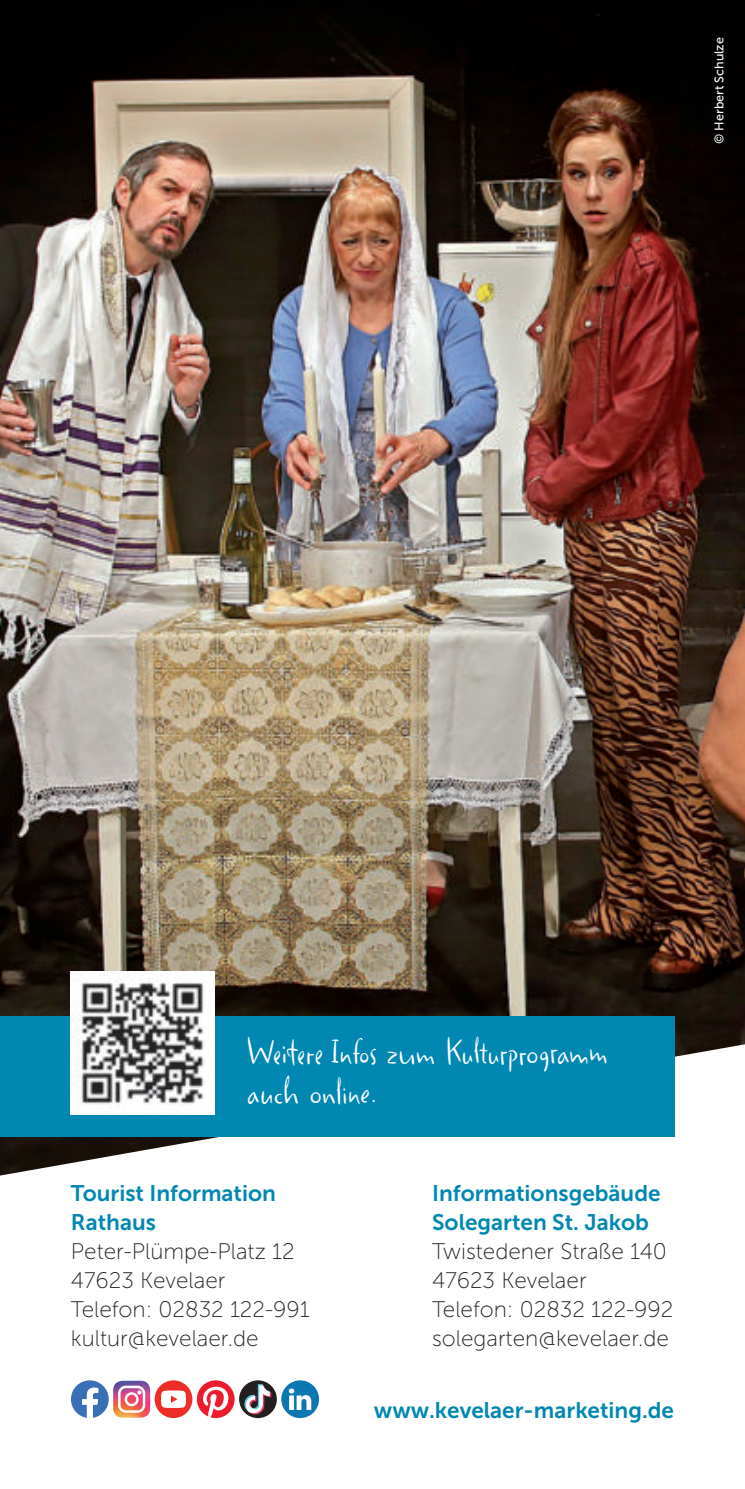
<style>
.page{position:relative;width:745px;height:1489px;background:#fff}
.page>*{position:absolute;margin:0;border:0;box-sizing:border-box;transform-origin:0 0}
.t1{font:37.5px/40px "Duffy";color:#fff}
.t2{font:22.5px/29px "Museo Sans 100";color:#231f20}
.t3{font:22.5px/29px "Museo Sans 700";color:#0087b2}
.t4{font:12.5px "Museo Sans 500";color:#fff}
</style>
<div class="page">
<img style="left:0;top:0;width:743px;height:1044px">
<svg style="left:0;top:1044px;width:744px;height:375px"></svg>
<img style="left:113px;top:1380px;width:37px;height:37px">
<svg style="left:118px;top:1385px;width:27px;height:27px"></svg>
<svg style="left:71px;top:1380px;width:38px;height:37px"></svg>
<svg style="left:197px;top:1380px;width:37px;height:37px"></svg>
<div style="left:239px;top:1380px;width:38px;height:37px;background:#231f20;border-radius:50%"></div>
<svg style="left:244px;top:1383px;width:27px;height:32px"></svg>
<div style="left:154px;top:1380px;width:38px;height:37px;background:#ee2d28;border-radius:50%"></div>
<svg style="left:161px;top:1390px;width:25px;height:17px"></svg>
<div style="left:281px;top:1380px;width:38px;height:37px;background:#0a77b2;border-radius:50%"></div>
<svg style="left:288px;top:1388px;width:23px;height:21px"></svg>
<div style="left:0;top:1016px;width:673px;height:120px;background:#0087b2"></div>
<img style="left:71px;top:971px;width:143px;height:143px">
<p class="t4" style="left:712px;top:144px;width:108px;rotate:-90deg">© Herbert Schulze</p>
<h1 class="t1" style="left:247px;top:1031px;width:362px">Weitere Infos zum Kulturprogramm auch online.</h1>
<p class="t3" style="left:71px;top:1178px;width:206px">Tourist Information<br>Rathaus</p>
<p class="t2" style="left:71px;top:1237px;width:240px">Peter-Plümpe-Platz 12<br>47623 Kevelaer<br>Telefon: 02832 122-991 kultur@kevelaer.de</p>
<p class="t3" style="left:432px;top:1178px;width:230px">Informationsgebäude<br>Solegarten St. Jakob</p>
<p class="t2" style="left:432px;top:1237px;width:243px">Twistedener Straße 140<br>47623 Kevelaer<br>Telefon: 02832 122-992 solegarten@kevelaer.de</p>
<p class="t3" style="left:373px;top:1395px;width:301px">www.kevelaer-marketing.de</p>
</div>
